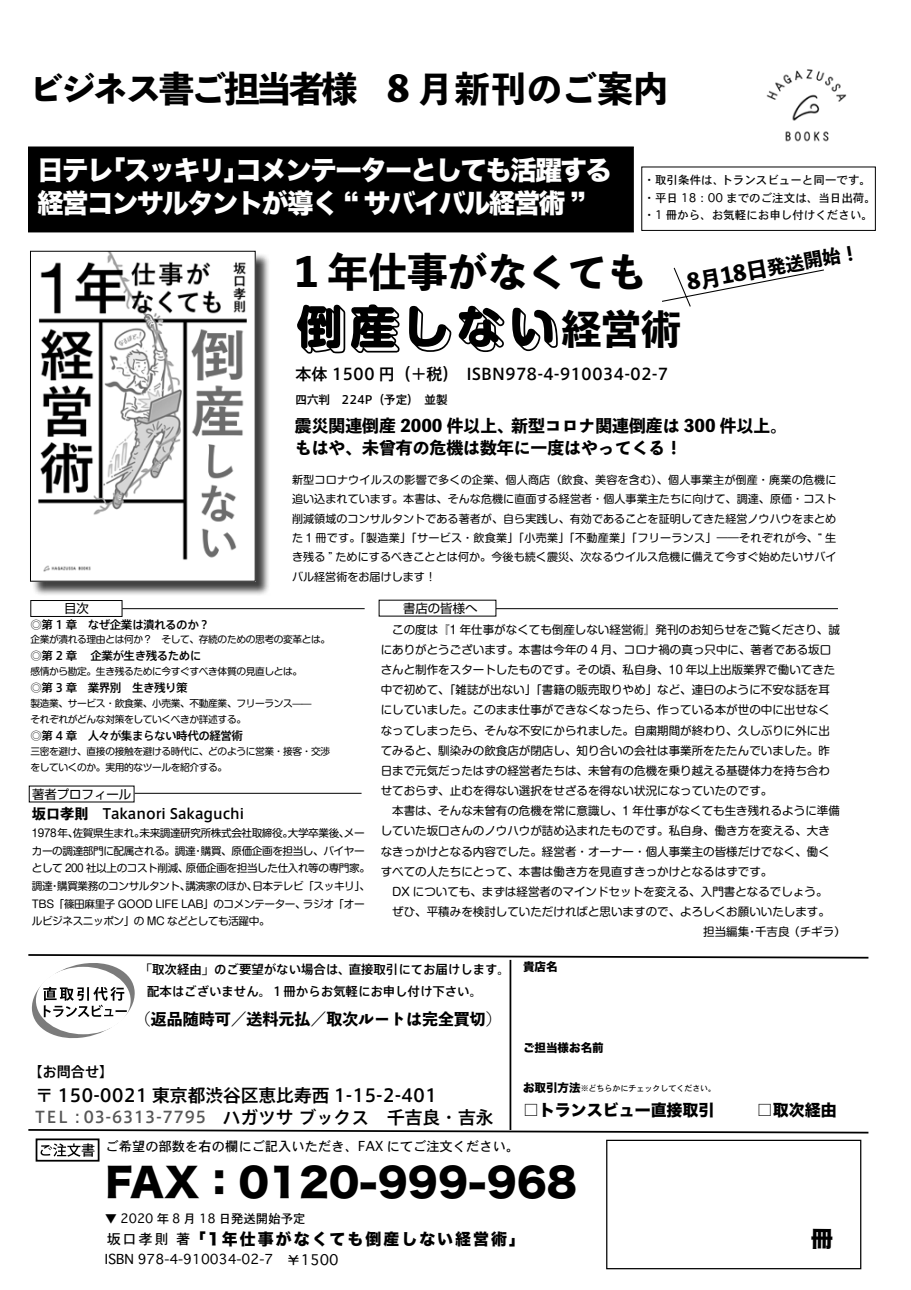
<style>
.page{position:relative;width:911px;height:1290px;background:#fff}
.page>*{position:absolute;margin:0;border:0;box-sizing:border-box;transform-origin:0 0}
.t1{font:53.12px "Shin M Go Min Emboss";color:#000}
.t2{font:800 39.88px "Toppan Bunkyu Midashi Gothic Std N";color:#000}
.t3{font:39px "Hira Kaku Std W8";color:#000}
.t4{font:800 35.38px "Toppan Bunkyu Midashi Gothic Std N";letter-spacing:-.08em;color:#000}
.t5{font:800 35.38px "Toppan Bunkyu Midashi Gothic Std N";color:#000}
.t6{font:26.62px/32.8px "Hira Kaku Std N W8";letter-spacing:-.06em;color:#fff}
.t7{font:22.12px "Hira Kaku Std N W8";color:#000}
.t8{font:800 21.25px "Toppan Bunkyu Midashi Gothic Std N";color:#000}
.t9{font:800 18.62px "Toppan Bunkyu Midashi Gothic Std N";color:#000}
.t10{font:500 17.75px "Axis Std";color:#000}
.t11{font:800 16.88px/21.5px "Toppan Bunkyu Midashi Gothic Std N";color:#000}
.t12{font:500 16px "Axis Std";color:#000}
.t13{font:500 16px "Axis Std";letter-spacing:.02em;color:#575757}
.t14{font:16px "Hira Kaku Std N W8";letter-spacing:.125em;color:#000}
.t15{font:800 16px "Toppan Bunkyu Midashi Gothic Std N";color:#000}
.t16{font:16px "Hira Kaku Std N W8";color:#000}
.t17{font:500 14.12px "Axis Std";color:#000}
.t18{font:14.12px "Osaka";letter-spacing:.065em;color:#000}
.t19{font:13.25px "Osaka";color:#000}
.t20{font:500 12.38px/22.1px "Axis Std";color:#000}
.t21{font:12.38px "Osaka";color:#000}
.t22{font:12.38px "Shin Go Pro";color:#000}
.t23{font:11.5px "Shin M Go Pr 6";color:#000}
.t24{font:500 11.5px "Axis Std";letter-spacing:-.04em;color:#000}
.t25{font:11.5px/17.8px "Osaka";color:#000}
.t26{font:11.5px "Hira Kaku Std N W8";color:#000}
.t27{font:500 11.5px "Axis Std";color:#000}
.t28{font:11.12px/19.4px "Shin M Go Pr 6";letter-spacing:.005em;color:#000;text-align:justify}
.t29{font:10.62px/17.8px "Shin M Go Pr 6";letter-spacing:-.04em;color:#000}
.t30{font:9.75px/16px "Shin M Go Pr 6";letter-spacing:-.04em;color:#000}
.t31{font:8px "Osaka";color:#000}
.s1{font-size:21.25px}
.s2{font-family:"Toppan Bunkyu Midashi Gothic Std N";font-weight:800;font-size:39.88px}
.s3{font-family:"Toppan Bunkyu Midashi Gothic Std N";font-weight:800}
.s4{font-family:"Toppan Bunkyu Midashi Gothic Std N";font-weight:800;font-size:16px}
.s5{font-size:17.75px;color:#000}
</style>
<div class="page">
<svg style="left:41px;top:1143px;width:54px;height:14px"></svg>
<div style="left:36px;top:1138px;width:63px;height:23px;border:2px solid #000"></div>
<svg style="left:662px;top:267px;width:162px;height:40px"></svg>
<div style="left:641px;top:167px;width:234px;height:64px;border:1px solid #000"></div>
<img style="left:766px;top:69px;width:81px;height:73px">
<div style="left:29px;top:147px;width:604px;height:85px;background:#000"></div>
<hr style="left:122px;top:608px;width:243px;height:1px;background:#000">
<div style="left:31px;top:600px;width:91px;height:17px;border:1px solid #000"></div>
<hr style="left:496px;top:608px;width:342px;height:1px;background:#000">
<hr style="left:509px;top:960px;width:2px;height:170px;background:#000">
<svg style="left:28px;top:1128px;width:841px;height:6px"></svg>
<svg style="left:28px;top:954px;width:841px;height:88px"></svg>
<div style="left:32px;top:253px;width:239px;height:344px;background:#000;opacity:.75"></div>
<img style="left:32px;top:253px;width:221px;height:326px">
<div style="left:30px;top:251px;width:225px;height:330px;border:1px solid #000"></div>
<div style="left:606px;top:1140px;width:255px;height:129px;border:1px solid #000"></div>
<hr style="left:135px;top:793px;width:226px;height:1px;background:#000">
<h3 class="t4" style="left:28px;top:61px;width:366px">ビジネス書ご担当者様　</h3>
<h3 class="t5" style="left:387px;top:61px;width:283px">8 月新刊のご案内</h3>
<h3 class="t6" style="left:99px;top:154px;width:514px">「スッキリコメンテーターとしても活躍する</h3>
<h3 class="t6" style="left:37px;top:154px;width:550px">日テレ<br>経営コンサルタントが導く “ サバイバル経営術 “</h3>
<h3 class="t6" style="left:224px;top:154px;width:28px">」</h3>
<p class="t25" style="left:721px;top:170px;width:151px">トランスビューと同一です。</p>
<p class="t25" style="left:643px;top:170px;width:234px">・取引条件は、<br>・平日 18：00 までのご注文は、当日出荷。・1 冊から、お気軽にお申し付けください。</p>
<p class="t22" style="left:64px;top:598px;width:26px">目次</p>
<h3 class="t9" style="left:744px;top:257px;width:116px;rotate:-10deg"><span class="s1">日</span>発送開始!</h3>
<h2 class="t2" style="left:295px;top:241px;width:353px">1 年仕事がなくても</h2>
<h1 class="t1" style="left:295px;top:293px;width:387px">倒産しない<span class="s2">経営術</span></h1>
<h3 class="t12" style="left:295px;top:362px;width:374px">本体 1500 円（＋税）　ISBN978-4-910034-02-7</h3>
<p class="t27" style="left:295px;top:391px;width:153px">四六判　224P（予定）　並製</p>
<h3 class="t11" style="left:511px;top:414px;width:277px">新型コロナ関連倒産は 300 件以上。</h3>
<h3 class="t8" style="left:684px;top:266px;width:61px;rotate:-10deg">8月18</h3>
<h3 class="t11" style="left:295px;top:414px;width:389px">震災関連倒産 2000 件以上、<br>もはや、未曾有の危機は数年に一度はやってくる!</h3>
<p class="t28" style="left:292px;top:469px;width:546px">新型コロナウイルスの影響で多くの企業、個人商店（飲食、美容を含む）、個人事業主が倒産・廃業の危機に追い込まれています。本書は、そんな危機に直面する経営者・個人事業主たちに向けて、調達、原価・コスト削減領域のコンサルタントである著者が、自ら実践し、有効であることを証明してきた経営ノウハウをまとめた 1 冊です。「製造業」「サービス・飲食業」「小売業」「不動産業」「フリーランス」――それぞれが今、“ 生き残る ” ためにするべきこととは何か。今後も続く震災、次なるウイルス危機に備えて今すぐ始めたいサバイバル経営術をお届けします!</p>
<p class="t22" style="left:403px;top:598px;width:76px">書店の皆様へ</p>
<p class="t24" style="left:30px;top:615px;width:181px">◎第 1 章　なぜ企業は潰れるのか?</p>
<p class="t30" style="left:30px;top:631px;width:301px">企業が潰れる理由とは何か？　そして、存続のための思考の変革とは。</p>
<p class="t24" style="left:30px;top:647px;width:172px">◎第 2 章　企業が生き残るために</p>
<p class="t30" style="left:30px;top:663px;width:273px">感情から勘定。生き残るために今すぐすべき体質の見直しとは。</p>
<p class="t24" style="left:30px;top:679px;width:159px">◎第 3 章　業界別　生き残り策</p>
<p class="t30" style="left:30px;top:694px;width:283px">製造業、サービス・飲食業、小売業、不動産業、フリーランス——それぞれがどんな対策をしていくべきか詳述する。</p>
<p class="t24" style="left:30px;top:727px;width:214px">◎第 4 章　人々が集まらない時代の経営術</p>
<p class="t30" style="left:30px;top:742px;width:301px">三密を避け、直接の接触を避ける時代に、どのように営業・接客・交渉をしていくのか。実用的なツールを紹介する。</p>
<p class="t22" style="left:32px;top:784px;width:101px">著者プロフィール</p>
<p class="t17" style="left:32px;top:803px;width:214px"><span class="s3">坂口孝則　</span>Takanori Sakaguchi</p>
<p class="t29" style="left:139px;top:823px;width:155px">未来調達研究所株式会社取締役。</p>
<p class="t29" style="left:288px;top:823px;width:78px">大学卒業後メー</p>
<p class="t29" style="left:339px;top:823px;width:12px">、</p>
<p class="t29" style="left:32px;top:823px;width:114px">1978年佐賀県生まれ。</p>
<p class="t29" style="left:68px;top:823px;width:12px">、</p>
<p class="t29" style="left:201px;top:841px;width:165px">購買、原価企画を担当し、バイヤー</p>
<p class="t29" style="left:186px;top:841px;width:186px;text-indent:-154px">カーの調達部門に配属される。調達<br>原価企画を担当した仕入れ等の専門家。</p>
<p class="t29" style="left:193px;top:841px;width:12px">・</p>
<p class="t29" style="left:32px;top:859px;width:158px">として 200 社以上のコスト削減、</p>
<p class="t29" style="left:252px;top:876px;width:119px">日本テレビ「スッキリ、「</p>
<p class="t29" style="left:32px;top:876px;width:160px">調達購買業務のコンサルタント、</p>
<p class="t29" style="left:185px;top:876px;width:73px">講演家のほか、</p>
<p class="t29" style="left:50px;top:876px;width:12px">・</p>
<p class="t29" style="left:303px;top:894px;width:63px">ラジオ「オー</p>
<p class="t29" style="left:32px;top:894px;width:275px">TBS「篠田麻里子 GOOD LIFE LAB」のコメンテーター、ルビジネスニッポン」の MC などとしても活躍中。</p>
<p class="t23" style="left:381px;top:620px;width:461px">　この度は『1 年仕事がなくても倒産しない経営術』発刊のお知らせをご覧くださり、誠</p>
<p class="t23" style="left:381px;top:640px;width:452px">にありがとうございます。本書は今年の 4 月、コロナ禍の真っ只中に、著者である坂口</p>
<p class="t23" style="left:381px;top:660px;width:456px">さんと制作をスタートしたものです。その頃、私自身、10 年以上出版業界で働いてきた</p>
<p class="t23" style="left:381px;top:681px;width:451px">中で初めて、「雑誌が出ない」「書籍の販売取りやめ」など、連日のように不安な話を耳</p>
<p class="t23" style="left:381px;top:701px;width:451px">にしていました。このまま仕事ができなくなったら、作っている本が世の中に出せなく</p>
<p class="t23" style="left:381px;top:721px;width:451px">なってしまったら、そんな不安にかられました。自粛期間が終わり、久しぶりに外に出</p>
<p class="t23" style="left:381px;top:741px;width:451px">てみると、馴染みの飲食店が閉店し、知り合いの会社は事業所をたたんでいました。昨</p>
<p class="t23" style="left:381px;top:761px;width:451px">日まで元気だったはずの経営者たちは、未曾有の危機を乗り越える基礎体力を持ち合わ</p>
<p class="t23" style="left:381px;top:781px;width:393px">せておらず、止むを得ない選択をせざるを得ない状況になっていたのです。</p>
<p class="t23" style="left:381px;top:801px;width:461px">　本書は、そんな未曾有の危機を常に意識し、1 年仕事がなくても生き残れるように準備</p>
<p class="t23" style="left:381px;top:822px;width:451px">していた坂口さんのノウハウが詰め込まれたものです。私自身、働き方を変える、大き</p>
<p class="t23" style="left:381px;top:842px;width:451px">なきっかけとなる内容でした。経営者・オーナー・個人事業主の皆様だけでなく、働く</p>
<p class="t23" style="left:381px;top:862px;width:393px">すべての人たちにとって、本書は働き方を見直すきっかけとなるはずです。</p>
<p class="t23" style="left:381px;top:882px;width:448px">　DX についても、まずは経営者のマインドセットを変える、入門書となるでしょう。</p>
<p class="t23" style="left:381px;top:902px;width:451px">　ぜひ、平積みを検討していただければと思いますので、よろしくお願いいたします。</p>
<p class="t23" style="left:755px;top:922px;width:92px">千吉良（チギラ(</p>
<p class="t23" style="left:746px;top:922px;width:13px">・</p>
<p class="t20" style="left:35px;top:957px;width:448px;text-indent:104px">「取次経由」のご要望がない場合は、<br>　　　　　　　　　配本はございません。１冊からお気軽にお申し付け下さい。</p>
<h3 class="t15" style="left:151px;top:1006px;width:352px">返品随時可／送料元払／取次ルートは完全買切(</h3>
<p class="t20" style="left:349px;top:957px;width:163px">直接取引にてお届けします。</p>
<p class="t20" style="left:108px;top:1007px;width:44px">　 <span class="s4">（</span></p>
<p class="t17" style="left:28px;top:1061px;width:87px">【お問合せ【</p>
<h3 class="t10" style="left:35px;top:1081px;width:403px">〒 150-0021 東京都渋谷区恵比寿西 1-15-2-401</h3>
<h3 class="t13" style="left:35px;top:1105px;width:459px">TEL：03-6313-7795　<span class="s5">ハガツサブックス　千吉良・吉永</span></h3>
<p class="t26" style="left:523px;top:960px;width:36px">貴店名</p>
<p class="t26" style="left:523px;top:1041px;width:82px">ご担当様お名前</p>
<p class="t31" style="left:580px;top:1083px;width:137px">※どちらかにチェックしてください。</p>
<p class="t26" style="left:523px;top:1081px;width:59px">お取引方法</p>
<h3 class="t16" style="left:523px;top:1101px;width:209px">□トランスビュー直接取引　</h3>
<p class="t19" style="left:105px;top:1137px;width:415px">ご希望の部数を右の欄にご記入いただき、FAX にてご注文ください。</p>
<h3 class="t3" style="left:105px;top:1160px;width:473px">FAX：0120-999-968</h3>
<p class="t21" style="left:105px;top:1210px;width:202px">▼ 2020 年 8 月 18 日発送開始予定</p>
<h3 class="t14" style="left:190px;top:1230px;width:337px">「1年仕事がなくても倒産しない経営術「</h3>
<p class="t18" style="left:107px;top:1230px;width:64px">坂口孝則</p>
<p class="t18" style="left:176px;top:1230px;width:16px">著</p>
<p class="t19" style="left:105px;top:1251px;width:170px">ISBN 978-4-910034-02-7</p>
<p class="t18" style="left:286px;top:1250px;width:54px">￥1500</p>
<h3 class="t14" style="left:757px;top:1101px;width:81px">□取次経由</h3>
<h3 class="t7" style="left:810px;top:1226px;width:24px">冊</h3>
</div>
